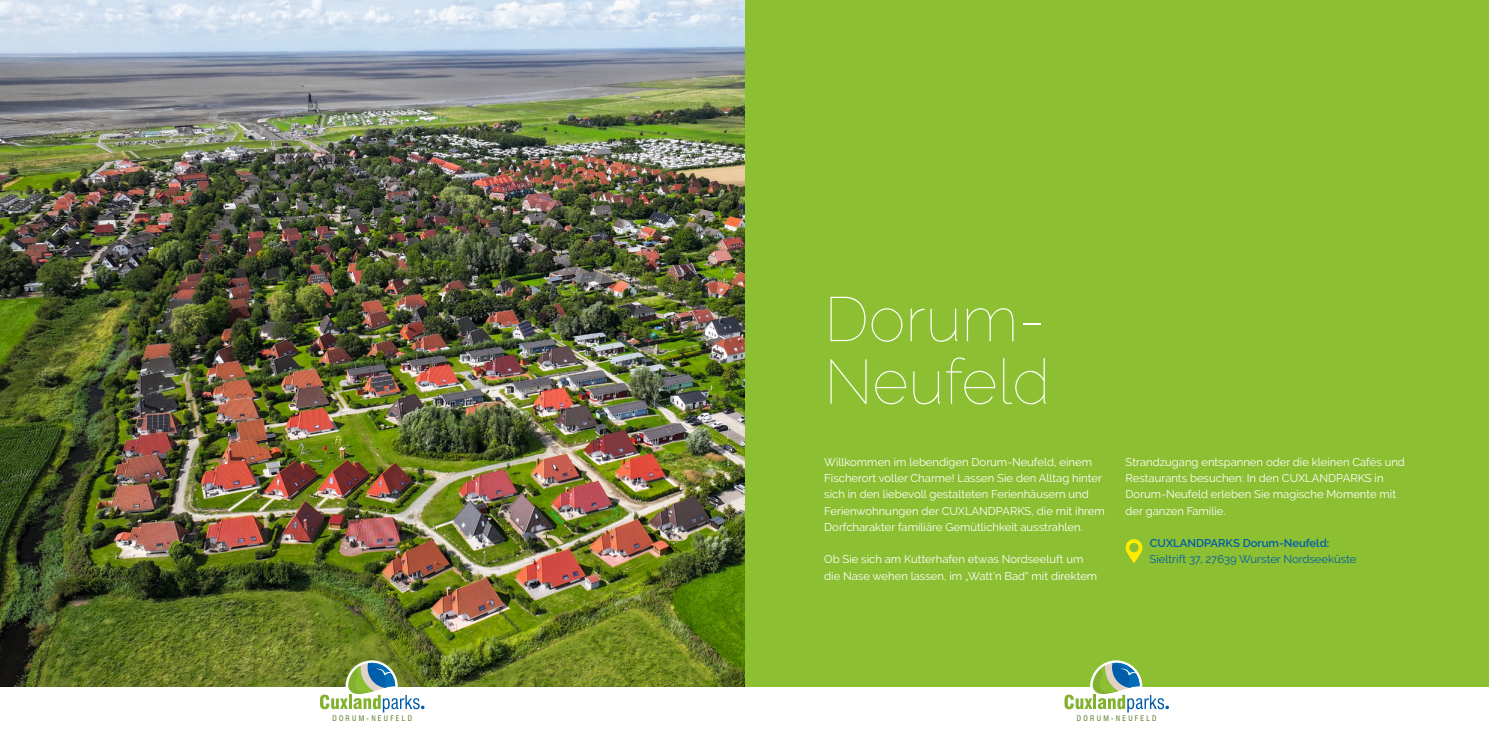
<style>
.page{position:relative;width:1489px;height:745px;background:#fff}
.page>*{position:absolute;margin:0;border:0;box-sizing:border-box;transform-origin:0 0}
.t1{font:100 62.5px "Raleway";color:#fff}
.t2{font:11.25px/16.2px "Raleway";color:#fff}
.t3{font:11.25px "Raleway";color:#005da9}
.t4{font:600 11.25px "Raleway";color:#005da9}
.t5{font:condensed 7.5px "Swiss 721 BT";letter-spacing:.3em;color:#55771f}
</style>
<div class="page">
<div style="left:744px;top:0;width:744px;height:685px;background:#8cbf32"></div>
<img style="left:0;top:0;width:744px;height:685px">
<svg style="left:320px;top:662px;width:104px;height:50px"></svg>
<svg style="left:1064px;top:662px;width:104px;height:50px"></svg>
<svg style="left:1125px;top:539px;width:17px;height:24px"></svg>
<p class="t1" style="left:824px;top:282px;width:222px">Dorum-</p>
<p class="t1" style="left:824px;top:345px;width:227px">Neufeld</p>
<p class="t2" style="left:824px;top:453px;width:282px">Willkommen im lebendigen Dorum-Neufeld, einem Fischerort voller Charme! Lassen Sie den Alltag hinter sich in den liebevoll gestalteten Ferienhäusern und Ferienwohnungen der CUXLANDPARKS, die mit ihrem Dorfcharakter familiäre Gemütlichkeit ausstrahlen.</p>
<p class="t2" style="left:824px;top:551px;width:274px">Ob Sie sich am Kutterhafen etwas Nordseeluft um die Nase wehen lassen, im „Watt’n Bad“ mit direktem</p>
<p class="t2" style="left:1125px;top:453px;width:281px">Strandzugang entspannen oder die kleinen Cafés und Restaurants besuchen: In den CUXLANDPARKS in Dorum-Neufeld erleben Sie magische Momente mit der ganzen Familie.</p>
<p class="t4" style="left:1149px;top:536px;width:181px">CUXLANDPARKS Dorum-Neufeld:</p>
<p class="t3" style="left:1149px;top:552px;width:208px">Sieltrift 37, 27639 Wurster Nordseeküste</p>
<p class="t5" style="left:332px;top:713px;width:81px">DORUM-NEUFELD</p>
<p class="t5" style="left:1076px;top:713px;width:81px">DORUM-NEUFELD</p>
</div>
